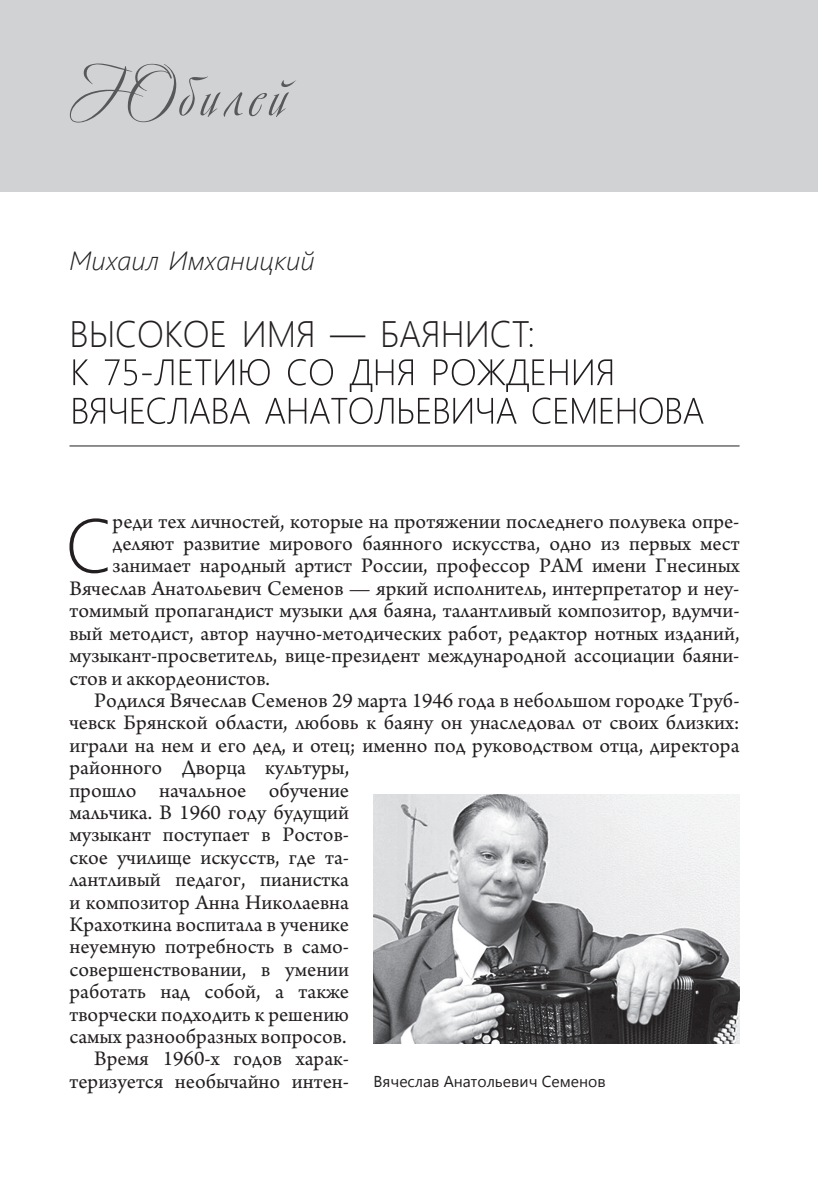
<style>
.page{position:relative;width:819px;height:1191px;background:#fff}
.page>*{position:absolute;margin:0;border:0;box-sizing:border-box;transform-origin:0 0}
.t1{font:500 78.75px "Avalon";letter-spacing:.06em;color:#57585a}
.t2{font:300 75.95px "Segoe UI";color:#231f20}
.t3{font:300 36.75px "Segoe UI";color:#231f20;scale:.96 1}
.t4{font:italic 300 26.25px "Segoe UI";letter-spacing:.01em;color:#231f20}
.t5{font:21.88px "Arno Pro";color:#231f20}
.t6{font:15.75px "Segoe UI";color:#231f20}
</style>
<div class="page">
<div style="left:0;top:0;width:817px;height:191px;background:#d1d2d4"></div>
<hr style="left:69px;top:445px;width:670px;height:1px;background:#231f20">
<svg style="left:529px;top:328px;width:3px;height:19px"></svg>
<svg style="left:73px;top:359px;width:630px;height:65px"></svg>
<img style="left:374px;top:794px;width:365px;height:249px">
<h1 class="t1" style="left:69px;top:48px;width:221px">Юбилей</h1>
<p class="t4" style="left:69px;top:239px;width:246px">Михаил Имханицкий</p>
<h3 class="t3" style="left:69px;top:308px;width:481px">ВЫСОКОЕ ИМЯ — БАЯНИСТ</h3>
<h2 class="t2" style="left:65px;top:493px;width:49px">С</h2>
<p class="t5" style="left:113px;top:508px;width:628px">реди тех личностей, которые на протяжении последнего полувека опре-</p>
<p class="t5" style="left:113px;top:531px;width:628px">деляют развитие мирового баянного искусства, одно из первых мест</p>
<p class="t5" style="left:113px;top:553px;width:628px">занимает народный артист России, профессор РАМ имени Гнесиных</p>
<p class="t5" style="left:69px;top:576px;width:671px">Вячеслав Анатольевич Семенов — яркий исполнитель, интерпретатор и неу-</p>
<p class="t5" style="left:69px;top:598px;width:671px">томимый пропагандист музыки для баяна, талантливый композитор, вдумчи-</p>
<p class="t5" style="left:69px;top:620px;width:671px">вый методист, автор научно-методических работ, редактор нотных изданий,</p>
<p class="t5" style="left:69px;top:643px;width:671px">музыкант-просветитель, вице-президент международной ассоциации баяни-</p>
<p class="t5" style="left:69px;top:665px;width:202px">стов и аккордеонистов.</p>
<p class="t5" style="left:94px;top:688px;width:646px">Родился Вячеслав Семенов 29 марта 1946 года в небольшом городке Труб-</p>
<p class="t5" style="left:69px;top:710px;width:671px">чевск Брянской области, любовь к баяну он унаследовал от своих близких:</p>
<p class="t5" style="left:69px;top:732px;width:671px">играли на нем и его дед, и отец; именно под руководством отца, директора</p>
<p class="t5" style="left:69px;top:755px;width:281px">районного Дворца культуры,</p>
<p class="t5" style="left:69px;top:777px;width:281px">прошло начальное обучение</p>
<p class="t5" style="left:69px;top:800px;width:281px">мальчика. В 1960 году будущий</p>
<p class="t5" style="left:69px;top:822px;width:281px">музыкант поступает в Ростов-</p>
<p class="t5" style="left:69px;top:844px;width:281px">ское училище искусств, где та-</p>
<p class="t5" style="left:69px;top:867px;width:281px">лантливый педагог, пианистка</p>
<p class="t5" style="left:69px;top:889px;width:281px">и композитор Анна Николаевна</p>
<p class="t5" style="left:69px;top:912px;width:281px">Крахоткина воспитала в ученике</p>
<p class="t5" style="left:69px;top:934px;width:281px">неуемную потребность в само-</p>
<p class="t5" style="left:69px;top:956px;width:281px">совершенствовании, в умении</p>
<p class="t5" style="left:69px;top:979px;width:281px">работать над собой, а также</p>
<p class="t5" style="left:69px;top:1001px;width:281px">творчески подходить к решению</p>
<p class="t5" style="left:69px;top:1024px;width:278px">самых разнообразных вопросов.</p>
<p class="t5" style="left:94px;top:1046px;width:256px">Время 1960-х годов харак-</p>
<p class="t5" style="left:69px;top:1068px;width:281px">теризуется необычайно интен-</p>
<p class="t6" style="left:373px;top:1070px;width:234px">Вячеслав Анатольевич Семенов</p>
</div>
